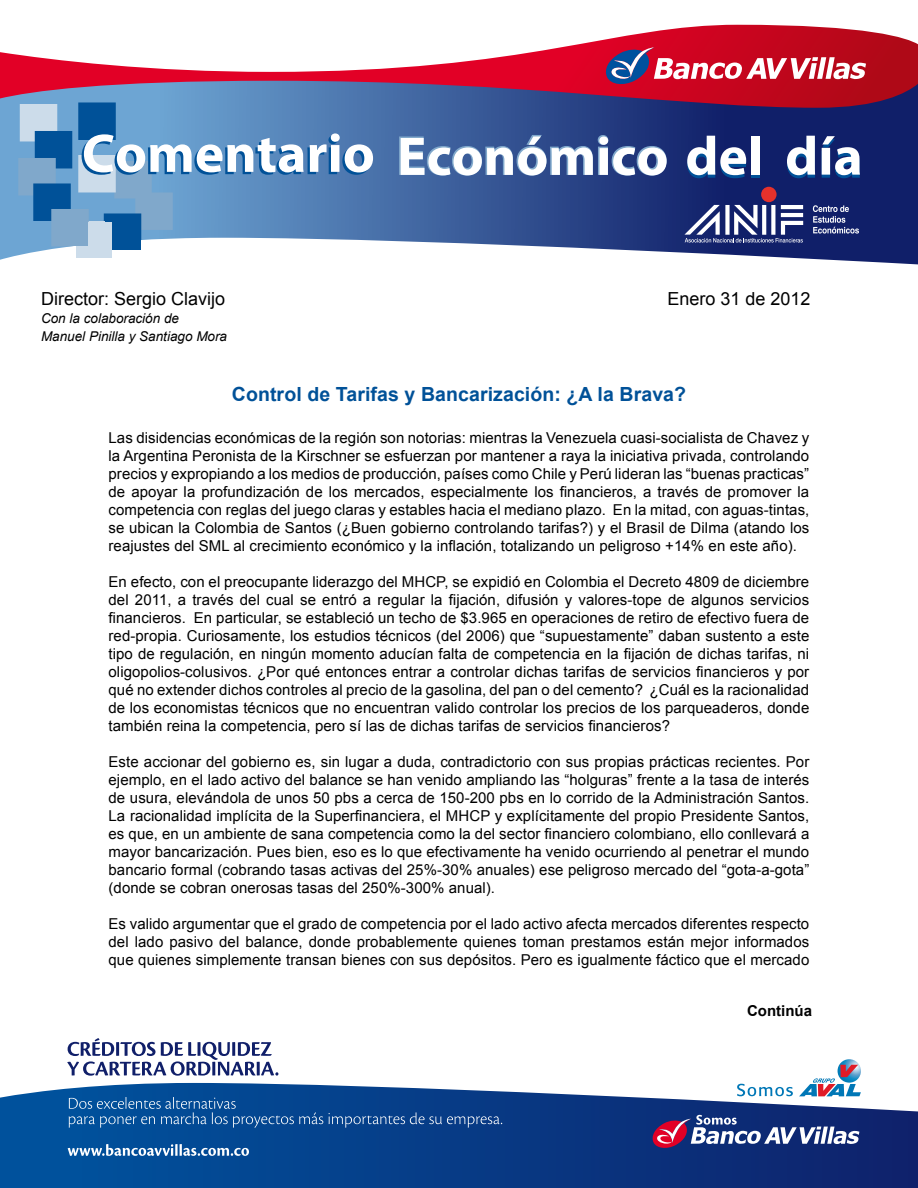
<style>
.page{position:relative;width:918px;height:1188px;background:#fff}
.page>*{position:absolute;margin:0;border:0;box-sizing:border-box;transform-origin:0 0}
.t1{font:700 19.5px "Arial";letter-spacing:.005em;color:#005198}
.t2{font:18px "Arial";color:#000}
.t3{font:15px/18px "Arial";letter-spacing:.005em;color:#000;text-align:justify}
.t4{font:700 15px "Arial";color:#000}
.t5{font:italic 13.5px/18px "Arial";color:#000}
.s1{color:#fff}
</style>
<div class="page">
<svg style="left:0;top:25px;width:918px;height:56px"></svg>
<svg style="left:603px;top:47px;width:263px;height:34px"></svg>
<svg style="left:0;top:81px;width:918px;height:183px;background:#5c679b"></svg>
<svg style="left:0;top:1083px;width:918px;height:105px;background:#215093"></svg>
<div style="left:136px;top:193px;width:36px;height:36px;background:#80a8cb"></div>
<div style="left:135px;top:192px;width:38px;height:38px;border:2px solid #80a8cb"></div>
<div style="left:115px;top:162px;width:36px;height:36px;background:#80a8cb"></div>
<div style="left:114px;top:161px;width:38px;height:37px;border:2px solid #80a8cb"></div>
<div style="left:21px;top:105px;width:36px;height:36px;background:#ccdcea"></div>
<div style="left:20px;top:104px;width:37px;height:37px;border:2px solid #ccdcea"></div>
<div style="left:36px;top:132px;width:36px;height:36px;background:#005198"></div>
<div style="left:35px;top:131px;width:37px;height:37px;border:2px solid #005198"></div>
<div style="left:79px;top:103px;width:36px;height:36px;background:#005198"></div>
<div style="left:78px;top:102px;width:38px;height:38px;border:2px solid #005198"></div>
<div style="left:79px;top:156px;width:36px;height:36px;background:#ccdcea"></div>
<div style="left:78px;top:155px;width:38px;height:37px;border:2px solid #ccdcea"></div>
<div style="left:19px;top:159px;width:36px;height:36px;background:#80a8cb"></div>
<div style="left:18px;top:158px;width:38px;height:37px;border:2px solid #80a8cb"></div>
<div style="left:34px;top:184px;width:36px;height:36px;background:#005198"></div>
<div style="left:33px;top:183px;width:38px;height:38px;border:2px solid #005198"></div>
<div style="left:104px;top:213px;width:37px;height:38px;border:2px solid #005198"></div>
<div style="left:75px;top:221px;width:38px;height:37px;border:2px solid #ccdcea"></div>
<div style="left:51px;top:209px;width:38px;height:37px;border:2px solid #80a8cb"></div>
<svg style="left:82px;top:133px;width:291px;height:42px"></svg>
<svg style="left:398px;top:134px;width:269px;height:42px"></svg>
<div style="left:751px;top:139px;width:9px;height:39px;background:#005198"></div>
<svg style="left:687px;top:136px;width:59px;height:42px"></svg>
<div style="left:751px;top:136px;width:9px;height:39px;background:#fff"></div>
<svg style="left:787px;top:136px;width:28px;height:42px"></svg>
<svg style="left:822px;top:136px;width:38px;height:42px"></svg>
<div style="left:761px;top:187px;width:16px;height:15px;background:#e5312b;border-radius:50%"></div>
<svg style="left:684px;top:205px;width:119px;height:38px"></svg>
<svg style="left:813px;top:205px;width:46px;height:29px"></svg>
<div style="left:105px;top:214px;width:36px;height:36px;background:#005198"></div>
<div style="left:76px;top:222px;width:36px;height:36px;background:#ccdcea"></div>
<div style="left:52px;top:210px;width:36px;height:36px;background:#80a8cb"></div>
<svg style="left:651px;top:1115px;width:208px;height:35px"></svg>
<svg style="left:69px;top:1097px;width:254px;height:31px;background:#1d5da0"></svg>
<svg style="left:329px;top:1112px;width:173px;height:16px;background:#255597"></svg>
<svg style="left:68px;top:1144px;width:181px;height:12px"></svg>
<svg style="left:67px;top:1038px;width:211px;height:38px"></svg>
<svg style="left:737px;top:1084px;width:56px;height:12px"></svg>
<svg style="left:838px;top:1059px;width:23px;height:24px"></svg>
<svg style="left:799px;top:1065px;width:62px;height:31px"></svg>
<p class="t2" style="left:41px;top:287px;width:186px">Director: Sergio Clavijo</p>
<p class="t5" style="left:41px;top:310px;width:280px">Con la colaboración de<br>Manuel Pinilla y Santiago Mora<span class="s1">de Nelson Vera</span></p>
<p class="t2" style="left:668px;top:287px;width:145px">Enero 31 de 2012</p>
<h1 class="t1" style="left:232px;top:382px;width:456px">Control de Tarifas y Bancarización: ¿A la Brava?</h1>
<p class="t3" style="left:109px;top:429px;width:702px">Las disidencias económicas de la región son notorias: mientras la Venezuela cuasi-socialista de Chavez y la Argentina Peronista de la Kirschner se esfuerzan por mantener a raya la iniciativa privada, controlando precios y expropiando a los medios de producción, países como Chile y Perú lideran las “buenas practicas” de apoyar la profundización de los mercados, especialmente los financieros, a través de promover la competencia con reglas del juego claras y estables hacia el mediano plazo. En la mitad, con aguas-tintas, se ubican la Colombia de Santos (¿Buen gobierno controlando tarifas?) y el Brasil de Dilma (atando los reajustes del SML al crecimiento económico y la inflación, totalizando un peligroso +14% en este año).</p>
<p class="t3" style="left:109px;top:573px;width:702px">En efecto, con el preocupante liderazgo del MHCP, se expidió en Colombia el Decreto 4809 de diciembre del 2011, a través del cual se entró a regular la fijación, difusión y valores-tope de algunos servicios financieros. En particular, se estableció un techo de $3.965 en operaciones de retiro de efectivo fuera de red-propia. Curiosamente, los estudios técnicos (del 2006) que “supuestamente” daban sustento a este tipo de regulación, en ningún momento aducían falta de competencia en la fijación de dichas tarifas, ni oligopolios-colusivos. ¿Por qué entonces entrar a controlar dichas tarifas de servicios financieros y por qué no extender dichos controles al precio de la gasolina, del pan o del cemento? ¿Cuál es la racionalidad de los economistas técnicos que no encuentran valido controlar los precios de los parqueaderos, donde también reina la competencia, pero sí las de dichas tarifas de servicios financieros?</p>
<p class="t3" style="left:109px;top:753px;width:702px">Este accionar del gobierno es, sin lugar a duda, contradictorio con sus propias prácticas recientes. Por ejemplo, en el lado activo del balance se han venido ampliando las “holguras” frente a la tasa de interés de usura, elevándola de unos 50 pbs a cerca de 150-200 pbs en lo corrido de la Administración Santos.<br>La racionalidad implícita de la Superfinanciera, el MHCP y explícitamente del propio Presidente Santos, es que, en un ambiente de sana competencia como la del sector financiero colombiano, ello conllevará a mayor bancarización. Pues bien, eso es lo que efectivamente ha venido ocurriendo al penetrar el mundo bancario formal (cobrando tasas activas del 25%-30% anuales) ese peligroso mercado del “gota-a-gota” (donde se cobran onerosas tasas del 250%-300% anual).</p>
<p class="t3" style="left:109px;top:915px;width:702px">Es valido argumentar que el grado de competencia por el lado activo afecta mercados diferentes respecto del lado pasivo del balance, donde probablemente quienes toman prestamos están mejor informados que quienes simplemente transan bienes con sus depósitos. Pero es igualmente fáctico que el mercado</p>
<p class="t4" style="left:747px;top:1001px;width:66px">Continúa</p>
</div>
